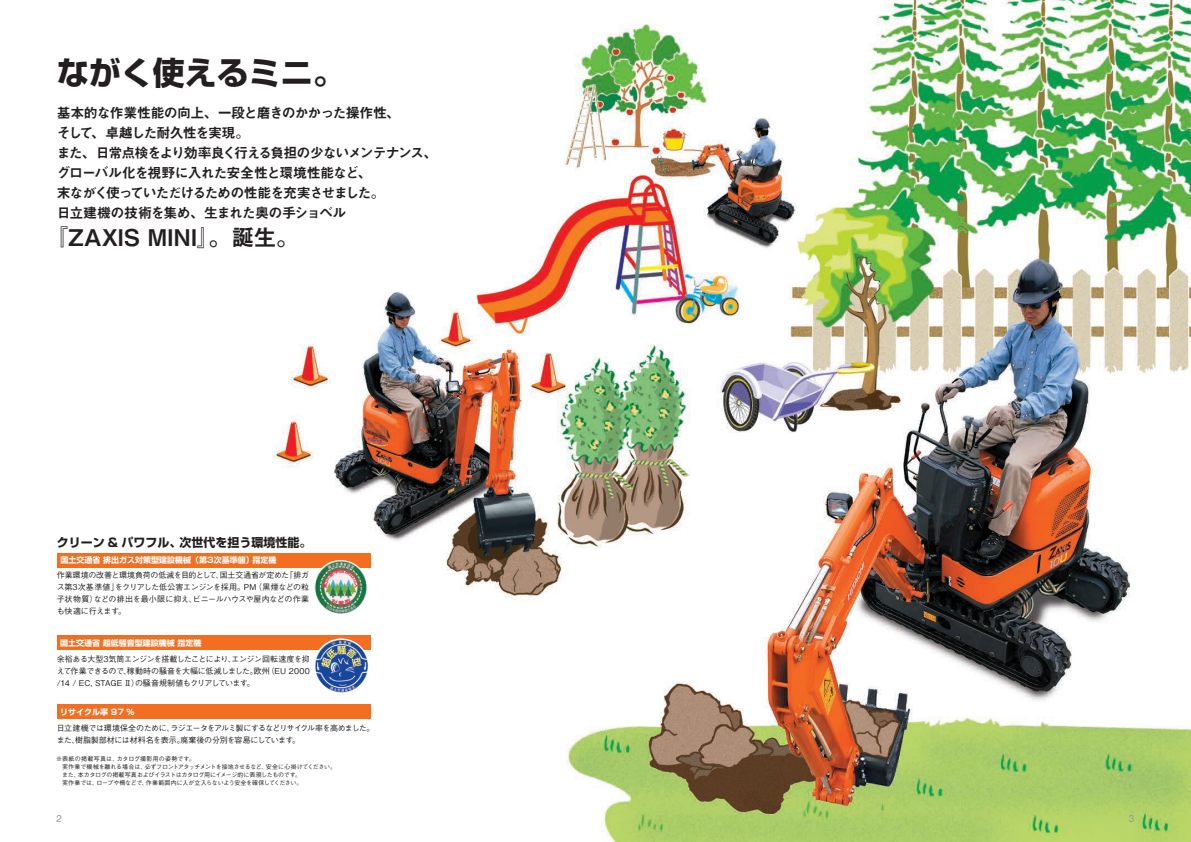
<style>
.page{position:relative;width:1191px;height:842px;background:#fff}
.page>*{position:absolute;margin:0;border:0;box-sizing:border-box;transform-origin:0 0}
.t1{font:700 32px "Shin Go Pro";color:#231f20}
.t2{font:23px "Midashi Go Pro MB31";color:#231f20}
.t3{font:14px/20px "Midashi Go Pro MB31";letter-spacing:-.08em;color:#231f20}
.t4{font:700 12px "Shin Go Pro";color:#231f20}
.t5{font:10px "Helvetica Neue";color:#939598}
.t6{font:500 8px/12px "Gothic BBB Pro";letter-spacing:-.04em;color:#231f20;text-align:justify}
.t7{font:500 8px/12px "Gothic BBB Pro";letter-spacing:-.065em;color:#231f20}
.t8{font:700 8px "Shin Go Pro";color:#fff}
.t9{font:500 6px/8px "Gothic BBB Pro";letter-spacing:-.03em;color:#231f20}
</style>
<div class="page">
<img style="left:57px;top:0;width:1134px;height:842px">
<div style="left:57px;top:636px;width:313px;height:14px;background:#f36e21"></div>
<div style="left:57px;top:704px;width:313px;height:15px;background:#f36e21"></div>
<img style="left:313px;top:638px;width:56px;height:56px">
<div style="left:57px;top:553px;width:313px;height:14px;background:#f36e21"></div>
<img style="left:316px;top:560px;width:25px;height:15px">
<h1 class="t1" style="left:57px;top:47px;width:289px">ながく使えるミニ。</h1>
<h3 class="t3" style="left:57px;top:101px;width:382px">基本的な作業性能の向上、一段と磨きのかかった操作性、<br>そして、卓越した耐久性を実現。<br>また、日常点検をより効率良く行える負担の少ないメンテナンス、グローバル化を視野に入れた安全性と環境性能など、<br>末ながく使っていただけるための性能を充実させました。<br>日立建機の技術を集め、生まれた奥の手ショベル</h3>
<h2 class="t2" style="left:45px;top:219px;width:255px">『ZAXIS MINI』。誕生。</h2>
<h3 class="t4" style="left:57px;top:533px;width:256px">クリーン &amp; パワフル、次世代を担う環境性能。</h3>
<p class="t6" style="left:57px;top:568px;width:254px">作業環境の改善と環境負荷の低減を目的として、国土交通省が定めた｢排ガス第3次基準値」をクリアした低公害エンジンを採用。PM（黒煙などの粒子状物質）などの排出を最小限に抑え、ビニールハウスや屋内などの作業も快適に行えます。</p>
<p class="t8" style="left:60px;top:554px;width:217px">国土交通省 排出ガス対策型建設機械（第3次基準値）指定機</p>
<p class="t8" style="left:60px;top:636px;width:143px">国土交通省 超低騒音型建設機械 指定機</p>
<p class="t6" style="left:57px;top:652px;width:254px">余裕ある大型3気筒エンジンを搭載したことにより、エンジン回転速度を抑えて作業できるので、稼動時の騒音を大幅に低減しました。欧州（EU 2000 /14 / EC, STAGE Ⅱ）の騒音規制値もクリアしています。</p>
<p class="t8" style="left:60px;top:705px;width:76px">リサイクル率 97 ％</p>
<p class="t7" style="left:57px;top:720px;width:319px">日立建機では環境保全のために、ラジエータをアルミ製にするなどリサイクル率を高めました。また、樹脂製部材には材料名を表示。廃棄後の分別を容易にしています。</p>
<p class="t9" style="left:62px;top:754px;width:275px;text-indent:-6px">※表紙の掲載写真は、カタログ撮影用の姿勢です。<br>実作業で機械を離れる場合は、必ずフロントアタッチメントを接地させるなど、安全に心掛けてください。また、本カタログの掲載写真およびイラストはカタログ用にイメージ的に表現したものです。<br>実作業では、ロープや柵などで、作業範囲内に人が立入らないよう安全を確保してください。</p>
<p class="t5" style="left:56px;top:813px;width:7px">2</p>
<p class="t5" style="left:1129px;top:813px;width:7px">3</p>
</div>
